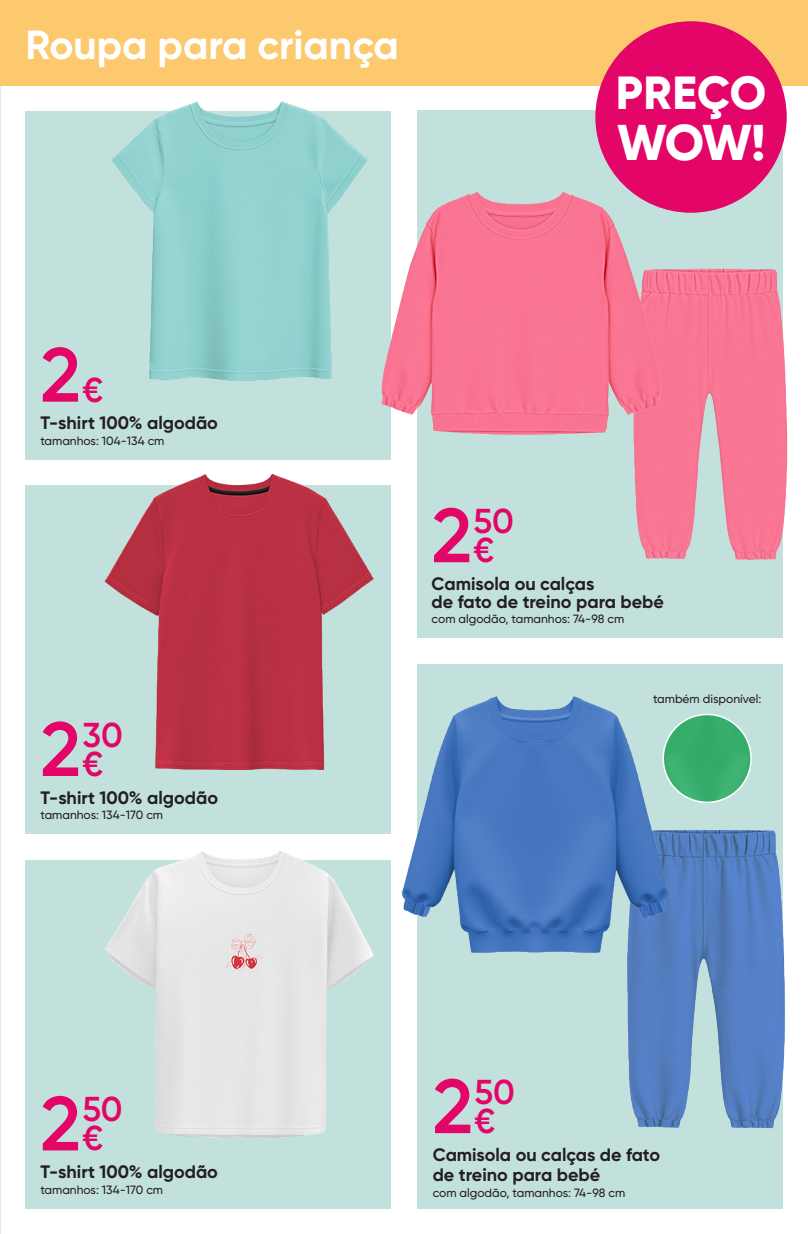
<style>
.page{position:relative;width:808px;height:1234px;background:#fff}
.page>*{position:absolute;margin:0;border:0;box-sizing:border-box;transform-origin:0 0}
.PEPCO2_price{font:600 76.5px "Gilroy";color:#e30567}
.t1{font:800 49.95px "Gilroy";color:#fff}
.t2{font:800 46.2px "Gilroy";letter-spacing:.005em;color:#fff}
.belka_gilroy_12_pt{font:700 40.5px "Gilroy";color:#fff}
.PEPCO2_fraction_currency{font:600 34.5px/29.4px "Gilroy";letter-spacing:-.01em;color:#e30567}
.PEPCO_name{font:700 18px/18px "Gilroy";color:#231f20}
.PEPCO_descr{font:500 12px "Gilroy";color:#231f20}
</style>
<div class="page">
<img style="left:0;top:85px;width:1px;height:1148px">
<div style="left:0;top:0;width:808px;height:85px;background:#fdc96f"></div>
<div style="left:417px;top:663px;width:365px;height:545px;background:#c3e1dc"></div>
<div style="left:26px;top:859px;width:365px;height:349px;background:#c3e1dc"></div>
<div style="left:26px;top:485px;width:365px;height:348px;background:#c3e1dc"></div>
<div style="left:26px;top:111px;width:365px;height:348px;background:#c3e1dc"></div>
<div style="left:417px;top:111px;width:365px;height:527px;background:#c3e1dc"></div>
<img style="left:78px;top:459px;width:296px;height:311px">
<img style="left:85px;top:85px;width:308px;height:296px">
<img style="left:78px;top:833px;width:297px;height:305px">
<img style="left:627px;top:825px;width:158px;height:325px">
<img style="left:375px;top:663px;width:319px;height:355px">
<img style="left:636px;top:248px;width:152px;height:332px">
<img style="left:354px;top:111px;width:334px;height:405px">
<img style="left:663px;top:714px;width:88px;height:88px;border-radius:44px">
<div style="left:662px;top:713px;width:90px;height:89px;border:2px solid #fff;border-radius:50%"></div>
<div style="left:595px;top:21px;width:192px;height:192px;background:#e30567;border-radius:50%"></div>
<p class="belka_gilroy_12_pt" style="left:26px;top:19px;width:375px">Roupa para criança</p>
<p class="t2" style="left:616px;top:64px;width:152px">PREÇO</p>
<p class="t1" style="left:617px;top:111px;width:150px">WOW!</p>
<p class="PEPCO2_price" style="left:40px;top:327px;width:42px">2</p>
<p class="PEPCO2_fraction_currency" style="left:82px;top:374px;width:22px">€</p>
<p class="PEPCO_name" style="left:40px;top:413px;width:179px">T-shirt 100% algodão</p>
<p class="PEPCO_descr" style="left:40px;top:433px;width:126px">tamanhos: 104-134 cm</p>
<p class="PEPCO2_price" style="left:40px;top:701px;width:42px">2</p>
<p class="PEPCO2_fraction_currency" style="left:82px;top:719px;width:42px">30 €</p>
<p class="PEPCO_name" style="left:40px;top:788px;width:179px">T-shirt 100% algodão</p>
<p class="PEPCO_descr" style="left:40px;top:807px;width:124px">tamanhos: 134-170 cm</p>
<p class="PEPCO2_price" style="left:432px;top:488px;width:42px">2</p>
<p class="PEPCO2_fraction_currency" style="left:474px;top:505px;width:42px">50 €</p>
<p class="PEPCO_name" style="left:432px;top:574px;width:234px">Camisola ou calças<br>de fato de treino para bebé</p>
<p class="PEPCO_descr" style="left:432px;top:611px;width:194px">com algodão, tamanhos: 74-98 cm</p>
<p class="PEPCO_descr" style="left:653px;top:691px;width:110px">também disponível:</p>
<p class="PEPCO2_price" style="left:40px;top:1075px;width:42px">2</p>
<p class="PEPCO2_fraction_currency" style="left:82px;top:1093px;width:42px">50 €</p>
<p class="PEPCO_name" style="left:40px;top:1162px;width:179px">T-shirt 100% algodão</p>
<p class="PEPCO_descr" style="left:40px;top:1181px;width:124px">tamanhos: 134-170 cm</p>
<p class="PEPCO2_price" style="left:433px;top:1058px;width:42px">2</p>
<p class="PEPCO2_fraction_currency" style="left:475px;top:1076px;width:42px">50 €</p>
<p class="PEPCO_name" style="left:433px;top:1145px;width:229px">Camisola ou calças de fato</p>
<p class="PEPCO_name" style="left:433px;top:1165px;width:169px">de treino para bebé</p>
<p class="PEPCO_descr" style="left:433px;top:1185px;width:194px">com algodão, tamanhos: 74-98 cm</p>
</div>
